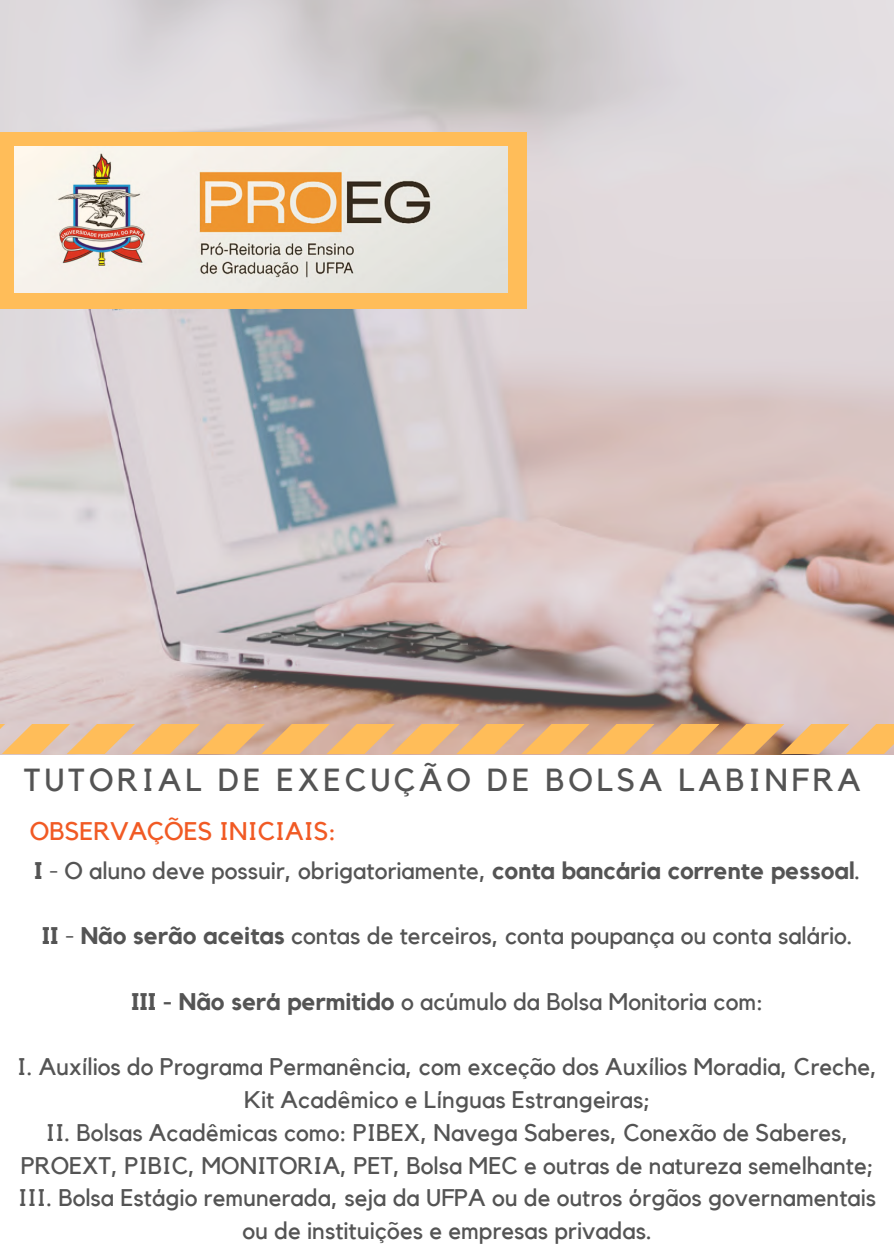
<style>
.page{position:relative;width:894px;height:1258px;background:#fff}
.page>*{position:absolute;margin:0;border:0;box-sizing:border-box;transform-origin:0 0}
.t1{font:31.8px "Kollektif";letter-spacing:.12em;color:#545454}
.t2{font:25.5px "Kollektif";color:#f15a24}
.t3{font:24px/32.7px "Kollektif";color:#545454;text-align:center}
.s1{font-weight:700}
</style>
<div class="page">
<img style="left:0;top:0;width:893px;height:755px">
<div style="left:0;top:132px;width:527px;height:176px;background:#ffbd59"></div>
<svg style="left:0;top:724px;width:893px;height:30px;background:#ebb778"></svg>
<img style="left:14px;top:146px;width:493px;height:147px">
<h1 class="t1" style="left:24px;top:766px;width:837px">TUTORIAL DE EXECUÇÃO DE BOLSA LABINFRA</h1>
<p class="t2" style="left:30px;top:819px;width:308px">OBSERVAÇÕES INICIAIS:</p>
<p class="t3" style="left:34px;top:855px;width:827px"><span class="s1">I</span> - O aluno deve possuir, obrigatoriamente, <span class="s1">conta bancária corrente pessoal</span>.</p>
<p class="t3" style="left:42px;top:920px;width:812px"><span class="s1">II</span> - <span class="s1">Não serão aceitas</span> contas de terceiros, conta poupança ou conta salário.</p>
<p class="t3" style="left:131px;top:986px;width:633px"><span class="s1">III - Não será permitido</span> o acúmulo da Bolsa Monitoria com:</p>
<p class="t3" style="left:17px;top:1051px;width:861px">I. Auxílios do Programa Permanência, com exceção dos Auxílios Moradia, Creche, Kit Acadêmico e Línguas Estrangeiras;<br>II. Bolsas Acadêmicas como: PIBEX, Navega Saberes, Conexão de Saberes, PROEXT, PIBIC, MONITORIA, PET, Bolsa MEC e outras de natureza semelhante; III. Bolsa Estágio remunerada, seja da UFPA ou de outros órgãos governamentais ou de instituições e empresas privadas.</p>
</div>
